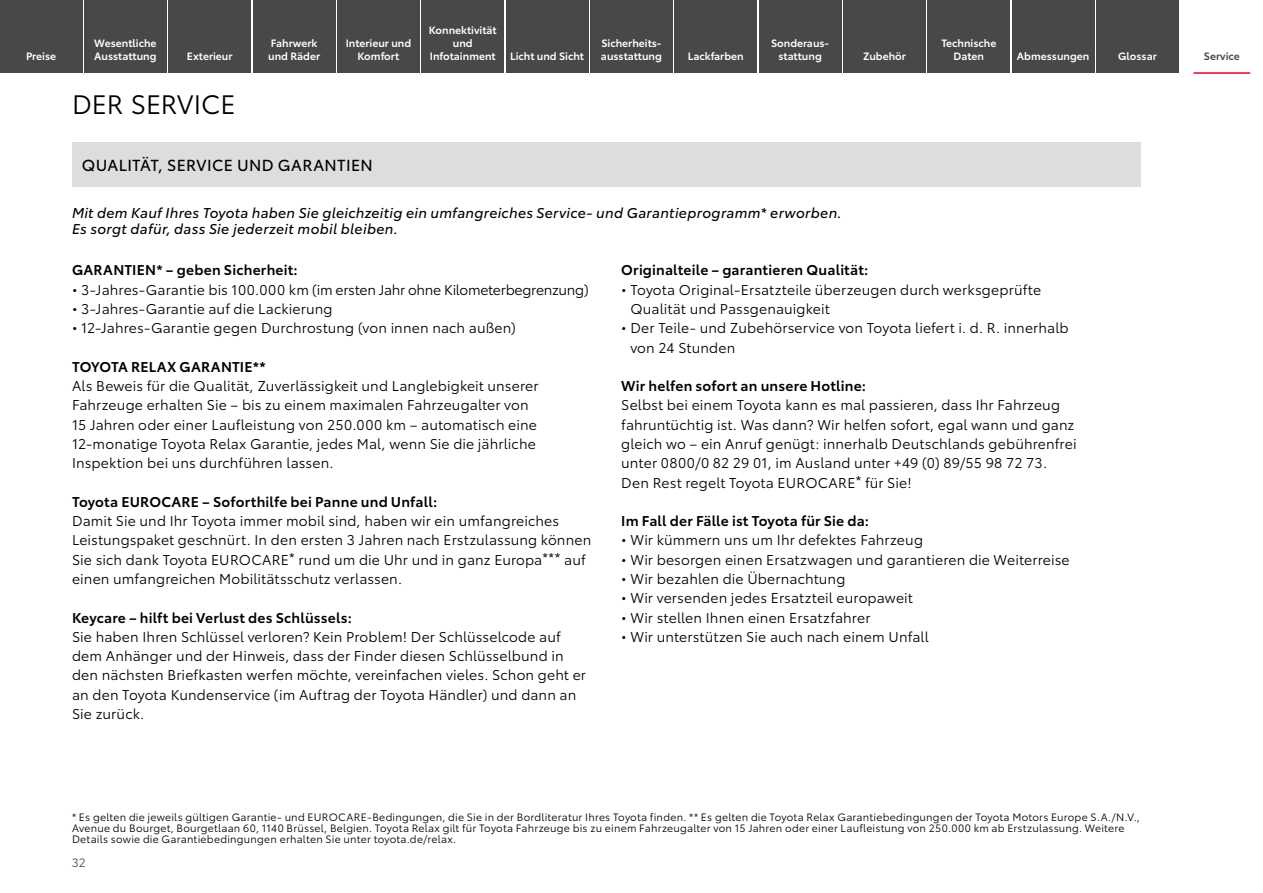
<style>
.page{position:relative;width:1263px;height:893px;background:#fff}
.page>*{position:absolute;margin:0;border:0;box-sizing:border-box;transform-origin:0 0}
.t1{font:26.25px "Toyota Type";letter-spacing:-.005em;color:#000}
.t2{font:15.75px "Toyota Type";letter-spacing:.025em;color:#000}
.t3{font:14.1px/19.4px "Toyota Type";letter-spacing:.01em;color:#000}
.t4{font:italic 14.1px/16.6px "Toyota Type";letter-spacing:.02em;color:#000}
.t5{font:600 14.1px "Toyota Type";letter-spacing:.015em;color:#000}
.t6{font:14.1px "Toyota Type";letter-spacing:-.015em;color:#000}
.t7{font:12px "Toyota Type";color:#474847}
.t8{font:10.5px/11.4px "Toyota Type";letter-spacing:.02em;color:#000}
._1_Verlinkung{font:600 10.5px/12.6px "Toyota Type";color:#fff;text-align:center}
._1_Verlinkung_aktuell{font:600 10.5px "Toyota Type";color:#474847}
.s1{font-weight:600}
</style>
<div class="page">
<div style="left:72px;top:142px;width:1069px;height:45px;background:#dcdede"></div>
<div style="left:0;top:0;width:82px;height:72px;background:#474847"></div>
<div style="left:84px;top:0;width:83px;height:72px;background:#474847"></div>
<div style="left:169px;top:0;width:82px;height:72px;background:#474847"></div>
<div style="left:253px;top:0;width:82px;height:72px;background:#474847"></div>
<div style="left:337px;top:0;width:83px;height:72px;background:#474847"></div>
<div style="left:422px;top:0;width:82px;height:72px;background:#474847"></div>
<div style="left:506px;top:0;width:82px;height:72px;background:#474847"></div>
<div style="left:590px;top:0;width:83px;height:72px;background:#474847"></div>
<div style="left:675px;top:0;width:82px;height:72px;background:#474847"></div>
<div style="left:759px;top:0;width:82px;height:72px;background:#474847"></div>
<div style="left:843px;top:0;width:82px;height:72px;background:#474847"></div>
<div style="left:928px;top:0;width:82px;height:72px;background:#474847"></div>
<div style="left:1012px;top:0;width:82px;height:72px;background:#474847"></div>
<div style="left:1096px;top:0;width:82px;height:72px;background:#474847"></div>
<hr style="left:1193px;top:72px;width:57px;height:2px;background:#e7001d">
<p class="_1_Verlinkung" style="left:26px;top:49px;width:32px">Preise</p>
<p class="_1_Verlinkung" style="left:94px;top:36px;width:64px;text-align:left">Wesentliche<br>Ausstattung</p>
<p class="_1_Verlinkung" style="left:187px;top:49px;width:47px">Exterieur</p>
<p class="t1" style="left:72px;top:86px;width:165px">DER SERVICE</p>
<p class="_1_Verlinkung" style="left:268px;top:36px;width:53px;text-align:left">Fahrwerk und Räder</p>
<p class="_1_Verlinkung" style="left:346px;top:36px;width:67px">Interieur und<br>Komfort</p>
<p class="_1_Verlinkung" style="left:429px;top:23px;width:69px">Konnektivität und<br>Infotainment</p>
<p class="_1_Verlinkung" style="left:510px;top:49px;width:75px">Licht und Sicht</p>
<p class="_1_Verlinkung" style="left:601px;top:36px;width:63px;text-align:left">Sicherheits&shy;ausstattung</p>
<p class="_1_Verlinkung" style="left:688px;top:49px;width:57px">Lackfarben</p>
<p class="_1_Verlinkung" style="left:771px;top:36px;width:59px">Sonderaus&shy;stattung</p>
<p class="_1_Verlinkung" style="left:863px;top:49px;width:44px">Zubehör</p>
<p class="_1_Verlinkung" style="left:941px;top:36px;width:56px">Technische<br>Daten</p>
<p class="_1_Verlinkung" style="left:1017px;top:49px;width:74px">Abmessungen</p>
<p class="_1_Verlinkung" style="left:1118px;top:49px;width:40px">Glossar</p>
<p class="_1_Verlinkung_aktuell" style="left:1204px;top:48px;width:37px">Service</p>
<p class="t2" style="left:82px;top:153px;width:292px">QUALITÄT, SERVICE UND GARANTIEN</p>
<p class="t4" style="left:72px;top:203px;width:771px">Mit dem Kauf Ihres Toyota haben Sie gleichzeitig ein umfangreiches Service- und Garantieprogramm* erworben.<br>Es sorgt dafür, dass Sie jederzeit mobil bleiben.</p>
<p class="t5" style="left:72px;top:260px;width:227px">GARANTIEN* – geben Sicherheit:</p>
<p class="t6" style="left:72px;top:279px;width:518px">• 3-Jahres-Garantie bis 100.000 km (im ersten Jahr ohne Kilometerbegrenzung)</p>
<p class="t3" style="left:72px;top:298px;width:262px">• 3-Jahres-Garantie auf die Lackierung</p>
<p class="t3" style="left:72px;top:317px;width:445px">• 12-Jahres-Garantie gegen Durchrostung (von innen nach außen)</p>
<p class="t3" style="left:72px;top:356px;width:468px"><span class="s1">TOYOTA RELAX GARANTIE**<br></span>Als Beweis für die Qualität, Zuverlässigkeit und Langlebigkeit unserer Fahrzeuge erhalten Sie – bis zu einem maximalen Fahrzeugalter von 15 Jahren oder einer Laufleistung von 250.000 km – automatisch eine 12-monatige Toyota Relax Garantie, jedes Mal, wenn Sie die jährliche Inspektion bei uns durchführen lassen.</p>
<p class="t3" style="left:72px;top:491px;width:521px"><span class="s1">Toyota EUROCARE – Soforthilfe bei Panne und Unfall:<br></span>Damit Sie und Ihr Toyota immer mobil sind, haben wir ein umfangreiches Leistungspaket geschnürt. In den ersten 3 Jahren nach Erstzulassung können Sie sich dank Toyota EUROCARE* rund um die Uhr und in ganz Europa*** auf einen umfangreichen Mobilitätsschutz verlassen.</p>
<p class="t3" style="left:72px;top:607px;width:515px"><span class="s1">Keycare – hilft bei Verlust des Schlüssels:<br></span>Sie haben Ihren Schlüssel verloren? Kein Problem! Der Schlüsselcode auf dem Anhänger und der Hinweis, dass der Finder diesen Schlüsselbund in den nächsten Briefkasten werfen möchte, vereinfachen vieles. Schon geht er an den Toyota Kundenservice (im Auftrag der Toyota Händler) und dann an Sie zurück.</p>
<p class="t5" style="left:621px;top:260px;width:249px">Originalteile – garantieren Qualität:</p>
<p class="t3" style="left:630px;top:279px;width:412px;text-indent:-9px">• Toyota Original-Ersatzteile überzeugen durch werksgeprüfte<br>Qualität und Passgenauigkeit</p>
<p class="t3" style="left:630px;top:317px;width:440px;text-indent:-9px">• Der Teile- und Zubehörservice von Toyota liefert i. d. R. innerhalb von 24 Stunden</p>
<p class="t3" style="left:621px;top:375px;width:457px"><span class="s1">Wir helfen sofort an unsere Hotline:<br></span>Selbst bei einem Toyota kann es mal passieren, dass Ihr Fahrzeug fahruntüchtig ist. Was dann? Wir helfen sofort, egal wann und ganz gleich wo – ein Anruf genügt: innerhalb Deutschlands gebührenfrei unter 0800/0 82 29 01, im Ausland unter +49 (0) 89/55 98 72 73.<br>Den Rest regelt Toyota EUROCARE* für Sie!</p>
<p class="t5" style="left:621px;top:510px;width:249px">Im Fall der Fälle ist Toyota für Sie da:</p>
<p class="t3" style="left:621px;top:530px;width:303px">• Wir kümmern uns um Ihr defektes Fahrzeug</p>
<p class="t3" style="left:621px;top:549px;width:450px">• Wir besorgen einen Ersatzwagen und garantieren die Weiterreise</p>
<p class="t3" style="left:621px;top:568px;width:226px">• Wir bezahlen die Übernachtung</p>
<p class="t3" style="left:621px;top:587px;width:293px">• Wir versenden jedes Ersatzteil europaweit</p>
<p class="t3" style="left:621px;top:607px;width:251px">• Wir stellen Ihnen einen Ersatzfahrer</p>
<p class="t3" style="left:621px;top:626px;width:309px">• Wir unterstützen Sie auch nach einem Unfall</p>
<p class="t8" style="left:72px;top:810px;width:1069px">* Es gelten die jeweils gültigen Garantie- und EUROCARE-Bedingungen, die Sie in der Bordliteratur Ihres Toyota finden. ** Es gelten die Toyota Relax Garantiebedingungen der Toyota Motors Europe S.A./N.V.,<br>Avenue du Bourget, Bourgetlaan 60, 1140 Brüssel, Belgien. Toyota Relax gilt für Toyota Fahrzeuge bis zu einem Fahrzeugalter von 15 Jahren oder einer Laufleistung von 250.000 km ab Erstzulassung. Weitere<br>Details sowie die Garantiebedingungen erhalten Sie unter toyota.de/relax.</p>
<p class="t7" style="left:72px;top:854px;width:15px">32</p>
</div>
